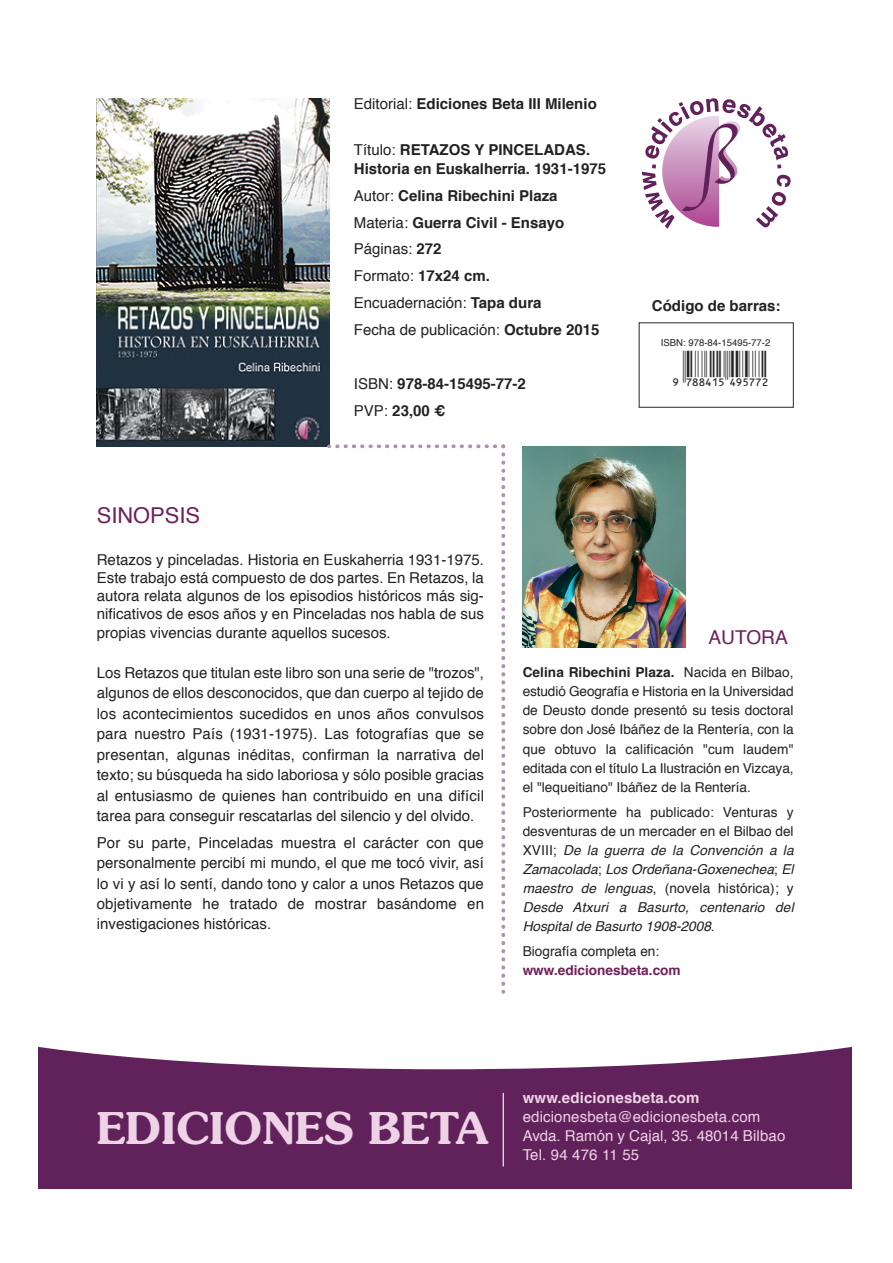
<style>
.page{position:relative;width:893px;height:1263px;background:#fff}
.page>*{position:absolute;margin:0;border:0;box-sizing:border-box;transform-origin:0 0}
.t1{font:600 43.65px "Souvenir Std";color:#eed3e6}
.t2{font:35.55px "Ean Bwr P36 Tt";color:#232122}
.t3{font:21.9px "Helvetica";color:#6f205b}
.t4{font:19.05px "Helvetica";color:#6f205b}
.t5{font:15px/20.5px "Helvetica";color:#232122;text-align:justify}
.t6{font:700 15px/26.8px "Helvetica";color:#232122}
.t7{font:15px/19px "Helvetica";letter-spacing:.01em;color:#eed3e6}
.t8{font:700 15px "Helvetica";letter-spacing:.01em;color:#eed3e6}
.t9{font:13.65px/19px "Helvetica";color:#232122;text-align:justify}
.t10{font:italic 13.65px/19px "Helvetica";letter-spacing:.005em;color:#232122;text-align:justify}
.t11{font:700 13.65px "Helvetica";color:#6f205b}
.t12{font:9.6px "Helvetica";color:#232122}
.s1{font-weight:400}
.s2{font-weight:700}
.s3{font-style:normal}
</style>
<div class="page">
<div style="left:39px;top:1001px;width:812px;height:188px;background:#61225b"></div>
<div style="left:39px;top:951px;width:812px;height:118px;background:#fff"></div>
<img style="left:97px;top:98px;width:232px;height:348px">
<img style="left:522px;top:446px;width:163px;height:202px">
<img style="left:641px;top:98px;width:150px;height:131px">
<div style="left:638px;top:322px;width:155px;height:86px;border:1px solid #272627"></div>
<svg style="left:327px;top:444px;width:178px;height:550px"></svg>
<hr style="left:502px;top:1093px;width:2px;height:73px;background:#e6d2e5">
<p class="t6" style="left:354px;top:92px;width:244px"><span class="s1">Editorial:</span> Ediciones Beta III Milenio</p>
<p class="t6" style="left:354px;top:141px;width:254px;line-height:19px"><span class="s1">Título:</span> RETAZOS Y PINCELADAS.<br>Historia en Euskalherria. 1931-1975</p>
<p class="t6" style="left:354px;top:183px;width:247px"><span class="s1">Autor:</span> Celina Ribechini Plaza<br><span class="s1">Materia:</span> Guerra Civil - Ensayo<br><span class="s1">Páginas:</span> 272<br><span class="s1">Formato:</span> 17x24 cm.<br><span class="s1">Encuadernación:</span> Tapa dura<br><span class="s1">Fecha de publicación:</span> Octubre 2015</p>
<p class="t6" style="left:354px;top:371px;width:173px"><span class="s1">ISBN:</span> 978-84-15495-77-2<br><span class="s1">PVP:</span> 23,00 €</p>
<p class="t6" style="left:652px;top:293px;width:130px">Código de barras:</p>
<p class="t12" style="left:660px;top:339px;width:111px">ISBN: 978-84-15495-77-2</p>
<h2 class="t2" style="left:663px;top:351px;width:107px">,!7II4B5-ejfhhc</h2>
<h3 class="t3" style="left:97px;top:506px;width:105px">SINOPSIS</h3>
<p class="t5" style="left:97px;top:552px;width:388px;line-height:18.3px">Retazos y pinceladas. Historia en Euskaherria 1931-1975.<br>Este trabajo está compuesto de dos partes. En Retazos, la autora relata algunos de los episodios históricos más sig&shy;nificativos de esos años y en Pinceladas nos habla de sus propias vivencias durante aquellos sucesos.</p>
<p class="t5" style="left:97px;top:664px;width:389px">Los Retazos que titulan este libro son una serie de "trozos", algunos de ellos desconocidos, que dan cuerpo al tejido de los acontecimientos sucedidos en unos años convulsos para nuestro País (1931-1975). Las fotografías que se presentan, algunas inéditas, confirman la narrativa del texto; su búsqueda ha sido laboriosa y sólo posible gracias al entusiasmo de quienes han contribuido en una difícil tarea para conseguir rescatarlas del silencio y del olvido.</p>
<p class="t5" style="left:97px;top:833px;width:389px">Por su parte, Pinceladas muestra el carácter con que personalmente percibí mi mundo, el que me tocó vivir, así lo vi y así lo sentí, dando tono y calor a unos Retazos que objetivamente he tratado de mostrar basándome en investigaciones históricas.</p>
<p class="t4" style="left:708px;top:630px;width:81px">AUTORA</p>
<p class="t9" style="left:522px;top:664px;width:272px"><span class="s2">Celina Ribechini Plaza.</span> Nacida en Bilbao, estudió Geografía e Historia en la Universidad de Deusto donde presentó su tesis doctoral sobre don José Ibáñez de la Rentería, con la que obtuvo la calificación "cum laudem" editada con el título La Ilustración en Vizcaya, el "lequeitiano" Ibáñez de la Rentería.</p>
<p class="t10" style="left:522px;top:803px;width:272px"><span class="s3">Posteriormente ha publicado: Venturas y desventuras de un mercader en el Bilbao del XVIII;</span> De la guerra de la Convención a la Zamacolada<span class="s3">;</span> Los Ordeñana-Goxenechea<span class="s3">;</span> El maestro de lenguas<span class="s3">, (novela histórica); y </span>Desde Atxuri a Basurto, centenario del Hospital de Basurto 1908-2008<span class="s3">.</span></p>
<p class="t9" style="left:522px;top:943px;width:138px">Biografía completa en:</p>
<p class="t11" style="left:522px;top:965px;width:160px">www.edicionesbeta.com</p>
<h1 class="t1" style="left:97px;top:1110px;width:393px">EDICIONES BETA</h1>
<p class="t8" style="left:522px;top:1091px;width:178px">www.edicionesbeta.com</p>
<p class="t7" style="left:522px;top:1109px;width:264px">edicionesbeta@edicionesbeta.com<br>Avda. Ramón y Cajal, 35. 48014 Bilbao<br>Tel. 94 476 11 55</p>
</div>
